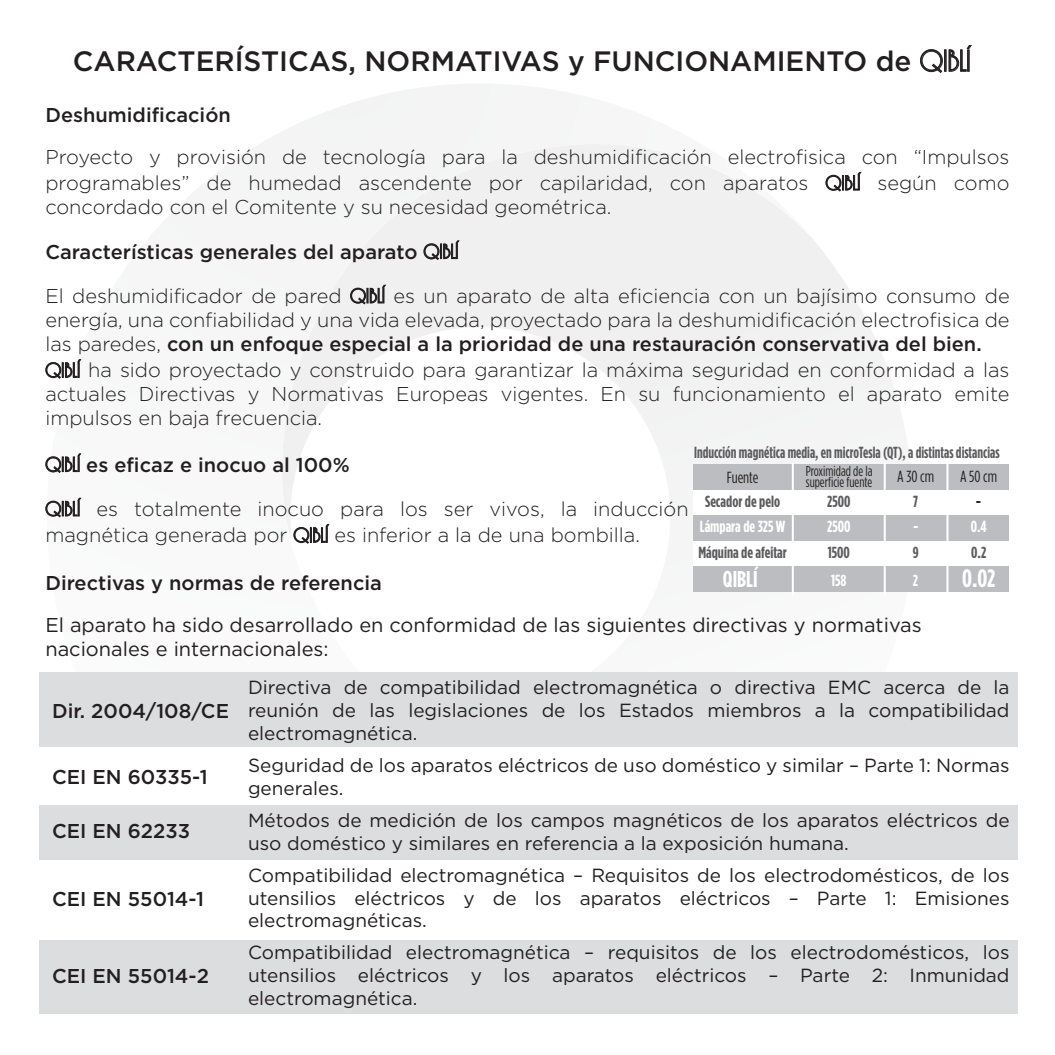
<style>
.page{position:relative;width:1055px;height:1055px;background:#fff}
.page>*{position:absolute;margin:0;border:0;box-sizing:border-box;transform-origin:0 0}
.t1{font:500 28px "Gotham HTF";color:#231f20}
.t2{font:700 condensed 25.2px "Gotham HTF";color:#fff}
.t3{font:700 condensed 22.8px "Gotham HTF";color:#fff}
.t4{font:300 20px/24px "Gotham HTF";color:#231f20}
.t5{font:500 20px "Gotham HTF";color:#231f20}
.t6{font:20px/24px "Gotham HTF";color:#231f20}
.t7{font:19px/22.8px "Gotham HTF";color:#231f20;text-align:justify}
.t8{font:700 condensed 16px "Gotham HTF";color:#5c5c5f;scale:.93 1}
.t9{font:700 condensed 16px "Gotham HTF";color:#5c5c5f}
.t10{font:700 condensed 16px "Gotham HTF";color:#fff}
.t11{font:condensed 16px "Gotham HTF";color:#231f20}
.t12{font:700 condensed 16px "Gotham HTF";color:#231f20}
.t13{font:condensed 14.2px/10.8px "Gotham HTF";color:#231f20;scale:.96 1}
.s1{font-family:"ARBONNIE";font-weight:400;font-size:32px}
.s2{font-family:"ARBONNIE";font-weight:400;font-size:22px}
.s3{font-weight:500}
</style>
<div class="page">
<svg style="left:816px;top:243px;width:98px;height:349px"></svg>
<svg style="left:225px;top:84px;width:591px;height:508px"></svg>
<div style="left:693px;top:464px;width:315px;height:127px;background:#fff"></div>
<div style="left:39px;top:672px;width:978px;height:75px;background:#dcdddf"></div>
<div style="left:39px;top:805px;width:978px;height:54px;background:#dcdddf"></div>
<div style="left:39px;top:939px;width:978px;height:74px;background:#dcdddf"></div>
<svg style="left:825px;top:171px;width:37px;height:21px"></svg>
<svg style="left:423px;top:239px;width:37px;height:22px"></svg>
<svg style="left:349px;top:284px;width:37px;height:21px"></svg>
<svg style="left:45px;top:359px;width:37px;height:20px"></svg>
<svg style="left:920px;top:45px;width:52px;height:28px"></svg>
<div style="left:693px;top:464px;width:315px;height:25px;background:#bcbdc0"></div>
<div style="left:693px;top:515px;width:315px;height:25px;background:#bcbdc0"></div>
<div style="left:693px;top:566px;width:315px;height:25px;background:#bcbdc0"></div>
<hr style="left:791px;top:462px;width:2px;height:133px;background:#fff">
<hr style="left:883px;top:462px;width:2px;height:133px;background:#fff">
<hr style="left:946px;top:462px;width:2px;height:133px;background:#fff">
<svg style="left:45px;top:453px;width:37px;height:20px"></svg>
<svg style="left:45px;top:497px;width:37px;height:21px"></svg>
<svg style="left:293px;top:523px;width:37px;height:21px"></svg>
<h1 class="t1" style="left:73px;top:45px;width:899px">CARACTERÍSTICAS, NORMATIVAS y FUNCIONAMIENTO de <span class="s1">qiblí</span></h1>
<p class="t5" style="left:45px;top:103px;width:187px">Deshumidificación</p>
<p class="t4" style="left:45px;top:143px;width:965px;line-height:26.4px">Proyecto y provisión de tecnología para la deshumidificación electrofisica con “Impulsos programables” de humedad ascendente por capilaridad, con aparatos <span class="s2">QIBLÍ</span> según como</p>
<p class="t4" style="left:45px;top:195px;width:567px">concordado con el Comitente y su necesidad geométrica.</p>
<p class="t5" style="left:45px;top:240px;width:414px">Características generales del aparato <span class="s2">QIBLÍ</span></p>
<p class="t4" style="left:45px;top:284px;width:965px;text-align:justify">El deshumidificador de pared <span class="s2">QIBLÍ</span> es un aparato de alta eficiencia con un bajísimo consumo de energía, una confiabilidad y una vida elevada, proyectado para la deshumidificación electrofisica de las paredes, <span class="s3">con un enfoque especial a la prioridad de una restauración conservativa del bien.</span></p>
<p class="t4" style="left:45px;top:358px;width:965px;text-align:justify"><span class="s2">QIBLÍ</span> ha sido proyectado y construido para garantizar la máxima seguridad en conformidad a las actuales Directivas y Normativas Europeas vigentes. En su funcionamiento el aparato emite impulsos en baja frecuencia.</p>
<p class="t8" style="left:694px;top:443px;width:330px">Inducción magnética media, en microTesla (µT), a distintas distancias</p>
<p class="t11" style="left:727px;top:468px;width:33px">Fuente</p>
<p class="t9" style="left:705px;top:492px;width:77px">Secador de pelo</p>
<p class="t9" style="left:827px;top:492px;width:25px">2500</p>
<p class="t5" style="left:45px;top:453px;width:306px"><span class="s2">QIBLÍ</span> es eficaz e inocuo al 100%</p>
<p class="t4" style="left:45px;top:495px;width:644px;line-height:26.4px"><span class="s2">QIBLÍ</span> es totalmente inocuo para los ser vivos, la inducción magnética generada por <span class="s2">QIBLÍ</span> es inferior a la de una bombilla.</p>
<p class="t13" style="left:805px;top:465px;width:71px">Proximidad de la superficie fuente</p>
<p class="t11" style="left:897px;top:467px;width:38px">A 30 cm</p>
<p class="t11" style="left:960px;top:467px;width:39px">A 50 cm</p>
<p class="t9" style="left:913px;top:492px;width:6px">7</p>
<p class="t12" style="left:976px;top:492px;width:7px">-</p>
<p class="t10" style="left:700px;top:518px;width:87px">Lámpara de 325 W</p>
<p class="t10" style="left:827px;top:518px;width:25px">2500</p>
<p class="t3" style="left:723px;top:566px;width:36px">QIBLÍ</p>
<p class="t10" style="left:831px;top:571px;width:17px">158</p>
<p class="t10" style="left:970px;top:518px;width:18px">0.4</p>
<p class="t2" style="left:962px;top:564px;width:35px">0.02</p>
<p class="t10" style="left:913px;top:518px;width:7px">-</p>
<p class="t9" style="left:698px;top:543px;width:90px">Máquina de afeitar</p>
<p class="t9" style="left:827px;top:543px;width:24px">1500</p>
<p class="t9" style="left:912px;top:543px;width:7px">9</p>
<p class="t10" style="left:912px;top:571px;width:7px">2</p>
<p class="t9" style="left:971px;top:543px;width:17px">0.2</p>
<p class="t5" style="left:45px;top:571px;width:338px">Directivas y normas de referencia</p>
<p class="t6" style="left:45px;top:612px;width:878px">El aparato ha sido desarrollado en conformidad de las siguientes directivas y normativas nacionales e internacionales:</p>
<p class="t7" style="left:248px;top:676px;width:763px">Directiva de compatibilidad electromagnética o directiva EMC acerca de la reunión de las legislaciones de los Estados miembros a la compatibilidad electromagnética.</p>
<p class="t7" style="left:248px;top:753px;width:763px">Seguridad de los aparatos eléctricos de uso doméstico y similar – Parte 1: Normas generales.</p>
<p class="t7" style="left:248px;top:808px;width:763px">Métodos de medición de los campos magnéticos de los aparatos eléctricos de uso doméstico y similares en referencia a la exposición humana.</p>
<p class="t7" style="left:248px;top:863px;width:763px">Compatibilidad electromagnética – Requisitos de los electrodomésticos, de los utensilios eléctricos y de los aparatos eléctricos – Parte 1: Emisiones electromagnéticas.</p>
<p class="t7" style="left:248px;top:940px;width:763px">Compatibilidad electromagnética – requisitos de los electrodomésticos, los utensilios eléctricos y los aparatos eléctricos – Parte 2: Inmunidad electromagnética.</p>
<p class="t5" style="left:52px;top:699px;width:179px">Dir. 2004/108/CE</p>
<p class="t5" style="left:52px;top:765px;width:157px">CEI EN 60335-1</p>
<p class="t5" style="left:52px;top:819px;width:140px">CEI EN 62233</p>
<p class="t5" style="left:52px;top:887px;width:153px">CEI EN 55014-1</p>
<p class="t5" style="left:52px;top:964px;width:158px">CEI EN 55014-2</p>
</div>
